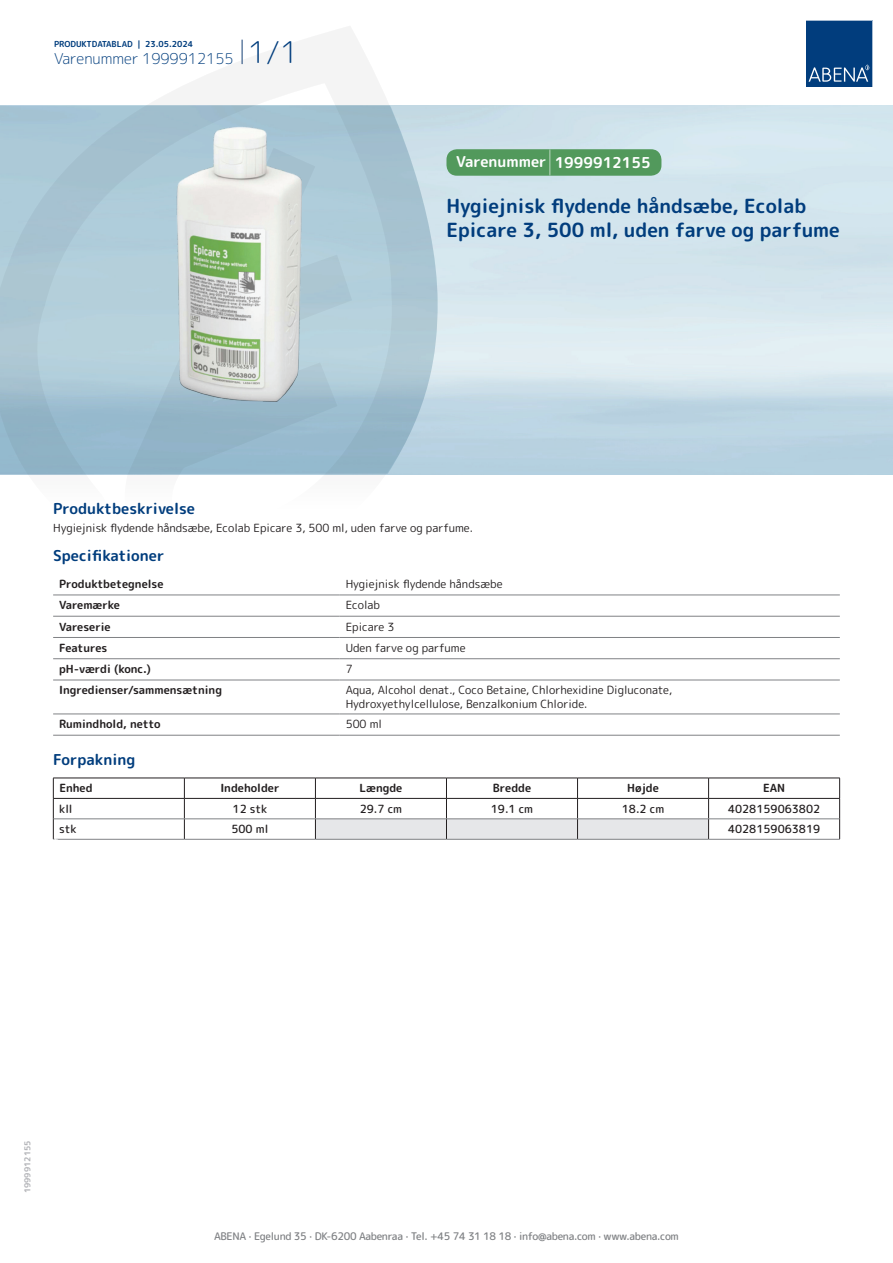
<style>
.page{position:relative;width:893px;height:1263px;background:#fff}
.page>*{position:absolute;margin:0;border:0;box-sizing:border-box;transform-origin:0 0}
.t1{font:700 19.5px/24px "Rounded Mplus 1 c";color:#013d7d}
.t2{font:700 15px "Rounded Mplus 1 c";color:#013d7d}
.t3{font:300 15px "Rounded Mplus 1 c";color:#013d7d}
.t4{font:700 15px "Rounded Mplus 1 c";color:#fff}
.t5{font:11.25px/13.5px "Rounded Mplus 1 c";color:#231f20}
.t6{font:700 11.25px "Rounded Mplus 1 c";color:#231f20}
.t7{font:500 11.25px "Rounded Mplus 1 c";color:#231f20}
.t8{font:500 10.5px "Rounded Mplus 1 c";letter-spacing:-.03em;color:#808285}
.t9{font:700 10.5px "Rounded Mplus 1 c";color:#fff}
.t10{font:700 8.25px "Rounded Mplus 1 c";color:#013d7d}
.t11{font:700 8.25px "Rounded Mplus 1 c";color:#b2b3b7}
.s1{font-size:30px}
.s2{font-size:25.5px}
</style>
<div class="page">
<svg style="left:0;top:26px;width:439px;height:569px"></svg>
<svg style="left:0;top:106px;width:438px;height:368px;background:#a7c5d3"></svg>
<svg style="left:242px;top:40px;width:1px;height:24px"></svg>
<svg style="left:806px;top:20px;width:67px;height:67px;background:#144b86"></svg>
<img style="left:176px;top:127px;width:126px;height:275px">
<hr style="left:53px;top:595px;width:287px;height:1px;background:#808285">
<hr style="left:340px;top:595px;width:500px;height:1px;background:#808285">
<hr style="left:53px;top:616px;width:287px;height:1px;background:#808285">
<hr style="left:340px;top:616px;width:500px;height:1px;background:#808285">
<hr style="left:53px;top:637px;width:287px;height:1px;background:#808285">
<hr style="left:340px;top:637px;width:500px;height:1px;background:#808285">
<hr style="left:53px;top:658px;width:287px;height:1px;background:#808285">
<hr style="left:340px;top:658px;width:500px;height:1px;background:#808285">
<hr style="left:53px;top:680px;width:287px;height:1px;background:#808285">
<hr style="left:340px;top:680px;width:500px;height:1px;background:#808285">
<hr style="left:53px;top:714px;width:287px;height:1px;background:#808285">
<hr style="left:340px;top:714px;width:500px;height:1px;background:#808285">
<hr style="left:53px;top:735px;width:287px;height:1px;background:#808285">
<hr style="left:340px;top:735px;width:500px;height:1px;background:#808285">
<hr style="left:53px;top:778px;width:131px;height:1px;background:#231f20">
<hr style="left:184px;top:778px;width:131px;height:1px;background:#231f20">
<hr style="left:709px;top:778px;width:131px;height:1px;background:#231f20">
<hr style="left:53px;top:798px;width:131px;height:1px;background:#231f20">
<hr style="left:184px;top:798px;width:131px;height:1px;background:#231f20">
<hr style="left:709px;top:798px;width:131px;height:1px;background:#231f20">
<svg style="left:53px;top:778px;width:1px;height:61px"></svg>
<svg style="left:184px;top:778px;width:1px;height:61px"></svg>
<svg style="left:315px;top:778px;width:394px;height:61px"></svg>
<svg style="left:839px;top:778px;width:1px;height:61px"></svg>
<hr style="left:54px;top:818px;width:130px;height:1px;background:#808285">
<hr style="left:184px;top:818px;width:131px;height:1px;background:#808285">
<hr style="left:315px;top:818px;width:131px;height:1px;background:#808285">
<hr style="left:446px;top:818px;width:131px;height:1px;background:#808285">
<hr style="left:577px;top:818px;width:132px;height:1px;background:#808285">
<hr style="left:709px;top:818px;width:130px;height:1px;background:#808285">
<hr style="left:53px;top:839px;width:131px;height:1px;background:#808285">
<hr style="left:184px;top:839px;width:131px;height:1px;background:#808285">
<hr style="left:315px;top:839px;width:131px;height:1px;background:#808285">
<hr style="left:446px;top:839px;width:131px;height:1px;background:#808285">
<hr style="left:577px;top:839px;width:132px;height:1px;background:#808285">
<hr style="left:709px;top:839px;width:131px;height:1px;background:#808285">
<div style="left:446px;top:149px;width:215px;height:27px;background:#52995c;border-radius:10px"></div>
<p class="t10" style="left:54px;top:38px;width:141px">PRODUKTDATABLAD | 23.05.2024</p>
<h2 class="t3" style="left:54px;top:48px;width:246px">Varenummer 1999912155 <span class="s1">1/1</span></h2>
<h2 class="t4" style="left:456px;top:152px;width:196px">Varenummer <span class="s2">|</span> 1999912155</h2>
<h1 class="t1" style="left:446px;top:194px;width:395px">Hygiejnisk flydende håndsæbe, Ecolab<br>Epicare 3, 500 ml, uden farve og parfume</h1>
<h2 class="t2" style="left:53px;top:498px;width:143px">Produktbeskrivelse</h2>
<p class="t5" style="left:53px;top:521px;width:421px">Hygiejnisk flydende håndsæbe, Ecolab Epicare 3, 500 ml, uden farve og parfume.</p>
<h2 class="t2" style="left:53px;top:545px;width:113px">Specifikationer</h2>
<p class="t6" style="left:59px;top:576px;width:106px">Produktbetegnelse</p>
<p class="t5" style="left:346px;top:577px;width:158px">Hygiejnisk flydende håndsæbe</p>
<p class="t6" style="left:59px;top:597px;width:62px">Varemærke</p>
<p class="t5" style="left:346px;top:598px;width:36px">Ecolab</p>
<p class="t6" style="left:59px;top:618px;width:53px">Vareserie</p>
<p class="t5" style="left:346px;top:620px;width:50px">Epicare 3</p>
<p class="t6" style="left:59px;top:640px;width:50px">Features</p>
<p class="t5" style="left:346px;top:641px;width:121px">Uden farve og parfume</p>
<p class="t6" style="left:59px;top:661px;width:93px">pH-værdi (konc.)</p>
<p class="t5" style="left:346px;top:662px;width:8px">7</p>
<p class="t6" style="left:59px;top:682px;width:164px">Ingredienser/sammensætning</p>
<p class="t5" style="left:346px;top:684px;width:328px">Aqua, Alcohol denat., Coco Betaine, Chlorhexidine Digluconate,<br>Hydroxyethylcellulose, Benzalkonium Chloride.</p>
<p class="t6" style="left:59px;top:716px;width:103px">Rumindhold, netto</p>
<p class="t5" style="left:346px;top:717px;width:38px">500 ml</p>
<h2 class="t2" style="left:53px;top:749px;width:84px">Forpakning</h2>
<p class="t6" style="left:59px;top:780px;width:35px">Enhed</p>
<p class="t6" style="left:220px;top:780px;width:61px">Indeholder</p>
<p class="t6" style="left:359px;top:780px;width:44px">Længde</p>
<p class="t6" style="left:493px;top:780px;width:40px">Bredde</p>
<p class="t6" style="left:627px;top:780px;width:33px">Højde</p>
<p class="t6" style="left:763px;top:780px;width:24px">EAN</p>
<p class="t7" style="left:59px;top:801px;width:15px">kll</p>
<p class="t7" style="left:233px;top:801px;width:36px">12 stk</p>
<p class="t7" style="left:360px;top:801px;width:44px">29.7 cm</p>
<p class="t7" style="left:491px;top:801px;width:44px">19.1 cm</p>
<p class="t7" style="left:622px;top:801px;width:44px">18.2 cm</p>
<p class="t7" style="left:728px;top:801px;width:94px">4028159063802</p>
<p class="t7" style="left:59px;top:821px;width:19px">stk</p>
<p class="t7" style="left:231px;top:821px;width:38px">500 ml</p>
<p class="t7" style="left:728px;top:821px;width:94px">4028159063819</p>
<p class="t9" style="left:53px;top:834px;width:7px">*</p>
<p class="t11" style="left:22px;top:1193px;width:54px;rotate:-90deg">1999912155</p>
<p class="t8" style="left:214px;top:1229px;width:466px">ABENA · Egelund 35 · DK-6200 Aabenraa · Tel. +45 74 31 18 18 · info@abena.com · www.abena.com</p>
</div>
